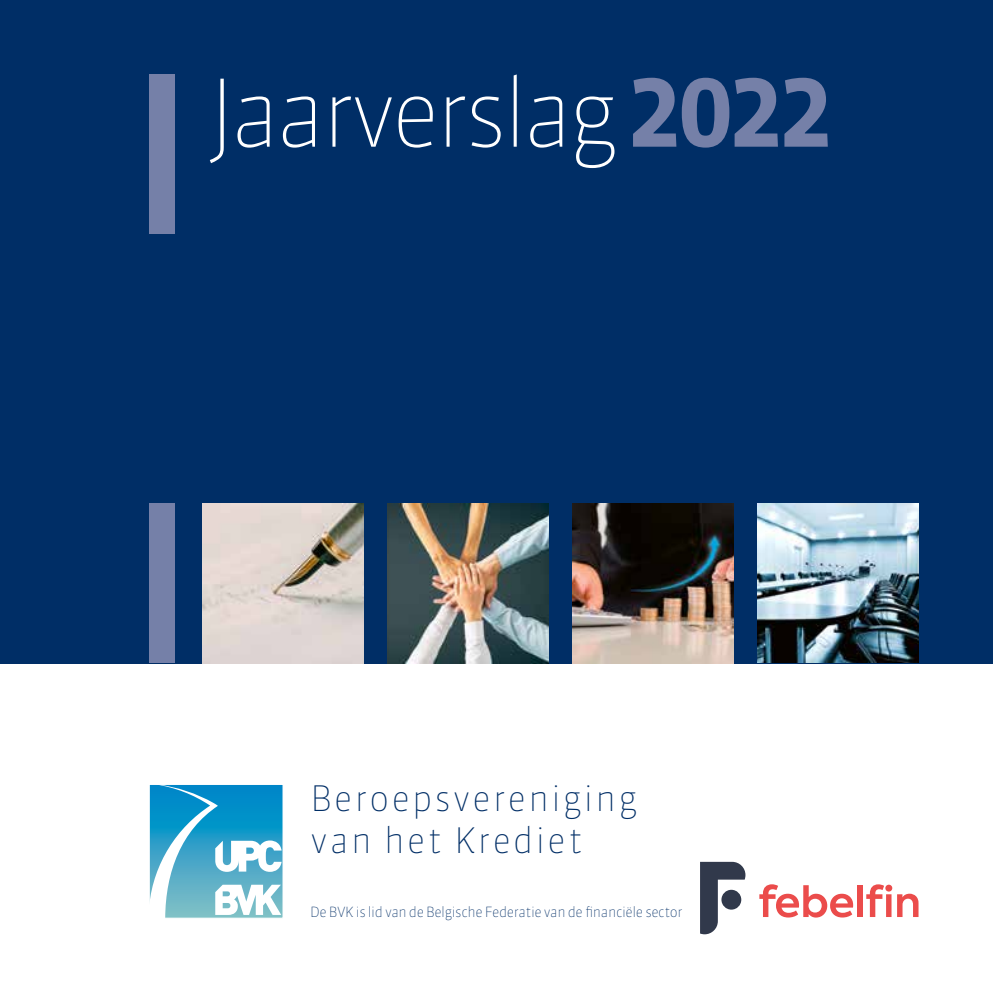
<style>
.page{position:relative;width:993px;height:993px;background:#fff}
.page>*{position:absolute;margin:0;border:0;box-sizing:border-box;transform-origin:0 0}
.t1{font:100 92.75px "Sanuk TF";letter-spacing:-.06em;color:#fff}
.t2{font:100 35px/42px "Sanuk TF";letter-spacing:.05em;color:#002e66}
.t3{font:100 14px "Sanuk TF";letter-spacing:-.03em;color:#002e66}
.s1{font-family:"Sanuk LF";font-weight:700;color:#7580a8}
</style>
<div class="page">
<svg style="left:151px;top:785px;width:130px;height:131px"></svg>
<div style="left:149px;top:783px;width:134px;height:135px;border:1px solid #fff"></div>
<div style="left:0;top:0;width:992px;height:663px;background:#002e66"></div>
<img style="left:387px;top:503px;width:161px;height:160px">
<img style="left:572px;top:503px;width:161px;height:160px">
<img style="left:202px;top:503px;width:162px;height:160px">
<img style="left:757px;top:503px;width:161px;height:159px">
<div style="left:149px;top:503px;width:26px;height:160px;background:#7580a8"></div>
<div style="left:149px;top:74px;width:26px;height:160px;background:#7580a8"></div>
<svg style="left:700px;top:861px;width:45px;height:73px"></svg>
<div style="left:721px;top:889px;width:20px;height:20px;background:#31394b;border-radius:50%"></div>
<svg style="left:759px;top:884px;width:93px;height:33px"></svg>
<div style="left:856px;top:884px;width:6px;height:32px;background:#eb4c4b"></div>
<svg style="left:866px;top:884px;width:52px;height:32px"></svg>
<h1 class="t1" style="left:208px;top:55px;width:626px">Jaarverslag <span class="s1">2022</span></h1>
<h2 class="t2" style="left:310px;top:777px;width:328px">Beroepsvereniging van het Krediet</h2>
<p class="t3" style="left:310px;top:902px;width:374px">De BVK is lid van de Belgische Federatie van de financiële sector</p>
</div>
